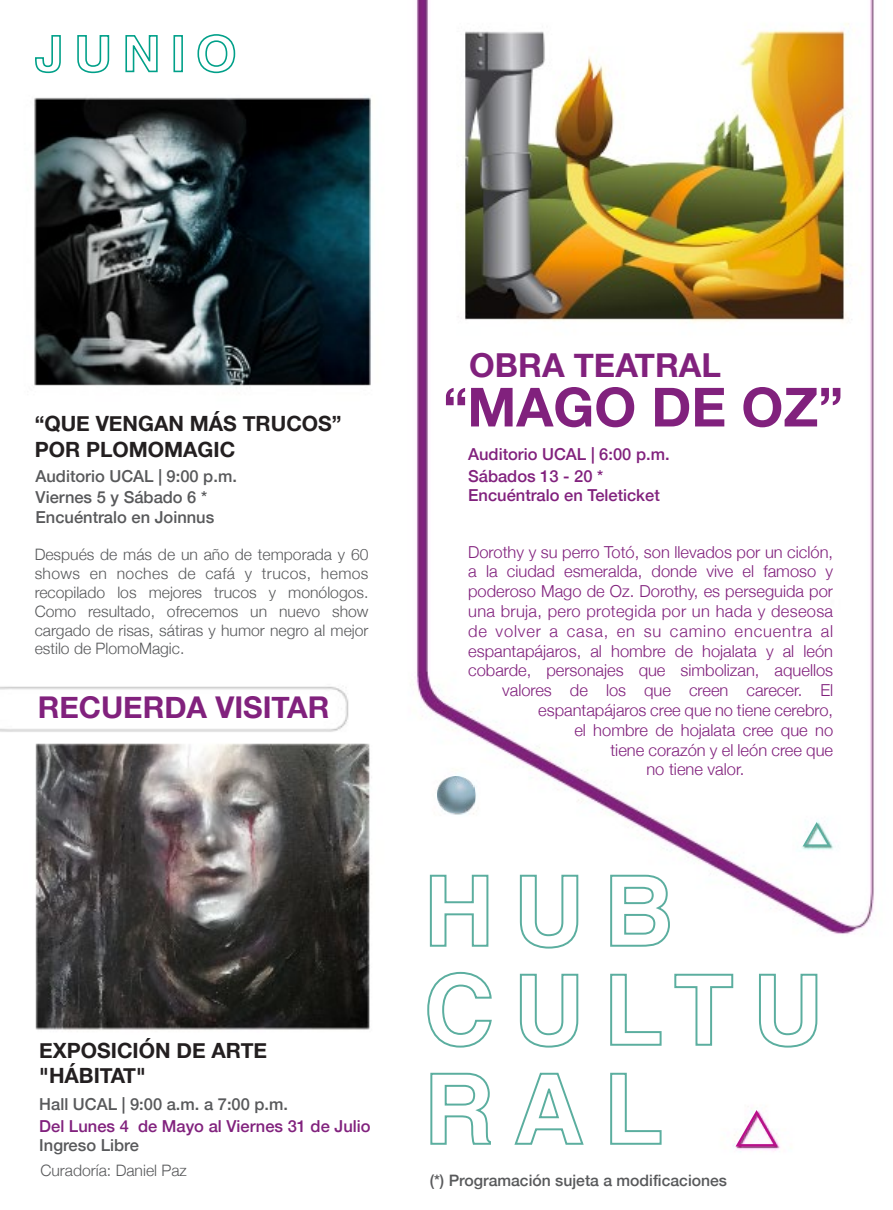
<style>
.page{position:relative;width:893px;height:1210px;background:#fff}
.page>*{position:absolute;margin:0;border:0;box-sizing:border-box;transform-origin:0 0}
.t1{font:700 54px "Helvetica Neue";color:#81217d}
.t2{font:700 33px "Helvetica Neue";color:#81217d}
.t3{font:700 30px "Helvetica Neue";color:#81217d}
.t4{font:700 21px/25.2px "Helvetica Neue";color:#231f20}
.t5{font:300 16.5px "Helvetica Neue";color:#81217d}
.t6{font:500 16.5px/21.8px "Helvetica Neue";color:#58595b}
.t7{font:500 16.5px "Helvetica Neue";color:#81217d}
.t8{font:300 16.5px "Helvetica Neue";letter-spacing:.02em;color:#81217d}
.t9{font:300 16.5px "Helvetica Neue";letter-spacing:.05em;color:#81217d}
.t10{font:300 15.75px/18.9px "Helvetica Neue";color:#58595b;text-align:justify}
.t11{font:500 15.75px "Helvetica Neue";color:#58595b}
</style>
<div class="page">
<img style="left:0;top:0;width:874px;height:1152px">
<svg style="left:429px;top:874px;width:60px;height:74px"></svg>
<svg style="left:519px;top:874px;width:60px;height:75px"></svg>
<svg style="left:609px;top:874px;width:62px;height:74px"></svg>
<svg style="left:426px;top:971px;width:67px;height:77px"></svg>
<svg style="left:519px;top:973px;width:60px;height:75px"></svg>
<svg style="left:609px;top:973px;width:54px;height:74px"></svg>
<svg style="left:673px;top:973px;width:61px;height:74px"></svg>
<svg style="left:758px;top:973px;width:60px;height:75px"></svg>
<svg style="left:429px;top:1072px;width:63px;height:74px"></svg>
<svg style="left:513px;top:1072px;width:72px;height:74px"></svg>
<svg style="left:609px;top:1072px;width:54px;height:74px"></svg>
<svg style="left:803px;top:822px;width:28px;height:24px"></svg>
<img style="left:438px;top:777px;width:36px;height:36px">
<svg style="left:34px;top:34px;width:28px;height:40px"></svg>
<svg style="left:76px;top:34px;width:34px;height:40px"></svg>
<svg style="left:125px;top:34px;width:33px;height:39px"></svg>
<div style="left:173px;top:35px;width:10px;height:37px;border:2px solid #00a089"></div>
<svg style="left:197px;top:33px;width:39px;height:41px"></svg>
<svg style="left:734px;top:1107px;width:46px;height:41px"></svg>
<p class="t4" style="left:35px;top:412px;width:308px">“QUE VENGAN MÁS TRUCOS”<br>POR PLOMOMAGIC</p>
<p class="t6" style="left:36px;top:463px;width:203px">Auditorio UCAL | 9:00 p.m.<br>Viernes 5 y Sábado 6 *</p>
<p class="t6" style="left:36px;top:504px;width:180px">Encuéntralo en Joinnus</p>
<p class="t10" style="left:35px;top:544px;width:335px">Después de más de un año de temporada y 60 shows en noches de cafá y trucos, hemos recopilado los mejores trucos y monólogos.<br>Como resultado, ofrecemos un nuevo show cargado de risas, sátiras y humor negro al mejor estilo de PlomoMagic.</p>
<h3 class="t3" style="left:38px;top:684px;width:293px">RECUERDA VISITAR</h3>
<h2 class="t2" style="left:469px;top:339px;width:253px">OBRA TEATRAL</h2>
<h1 class="t1" style="left:443px;top:365px;width:402px">“MAGO DE OZ”</h1>
<p class="t7" style="left:468px;top:441px;width:203px">Auditorio UCAL | 6:00 p.m.</p>
<p class="t7" style="left:468px;top:482px;width:193px">Encuéntralo en Teleticket</p>
<p class="t7" style="left:468px;top:462px;width:137px">Sábados 13 - 20 *</p>
<p class="t5" style="left:468px;top:538px;width:366px">Dorothy y su perro Totó, son llevados por un ciclón,</p>
<p class="t5" style="left:468px;top:558px;width:367px">a la ciudad esmeralda, donde vive el famoso y</p>
<p class="t5" style="left:468px;top:578px;width:366px">poderoso Mago de Oz. Dorothy, es perseguida por</p>
<p class="t8" style="left:468px;top:598px;width:366px">una bruja, pero protegida por un hada y deseosa</p>
<p class="t9" style="left:468px;top:618px;width:367px">de volver a casa, en su camino encuentra al</p>
<p class="t5" style="left:468px;top:637px;width:366px">espantapájaros, al hombre de hojalata y al león</p>
<p class="t5" style="left:468px;top:657px;width:366px">cobarde, personajes que simbolizan, aquellos</p>
<p class="t5" style="left:502px;top:677px;width:332px">valores de los que creen carecer. El</p>
<p class="t5" style="left:538px;top:697px;width:296px">espantapájaros cree que no tiene cerebro,</p>
<p class="t5" style="left:574px;top:717px;width:260px">el hombre de hojalata cree que no</p>
<p class="t5" style="left:610px;top:736px;width:224px">tiene corazón y el león cree que</p>
<p class="t5" style="left:646px;top:756px;width:99px">no tiene valor.</p>
<p class="t4" style="left:39px;top:1039px;width:229px">EXPOSICIÓN DE ARTE "HÁBITAT"</p>
<p class="t6" style="left:39px;top:1092px;width:250px">Hall UCAL | 9:00 a.m. a 7:00 p.m.</p>
<p class="t7" style="left:39px;top:1112px;width:333px">Del Lunes 4 de Mayo al Viernes 31 de Julio</p>
<p class="t6" style="left:39px;top:1133px;width:101px">Ingreso Libre</p>
<p class="t10" style="left:40px;top:1160px;width:148px">Curadoría: Daniel Paz</p>
<p class="t11" style="left:430px;top:1168px;width:299px">(*) Programación sujeta a modificaciones</p>
</div>
